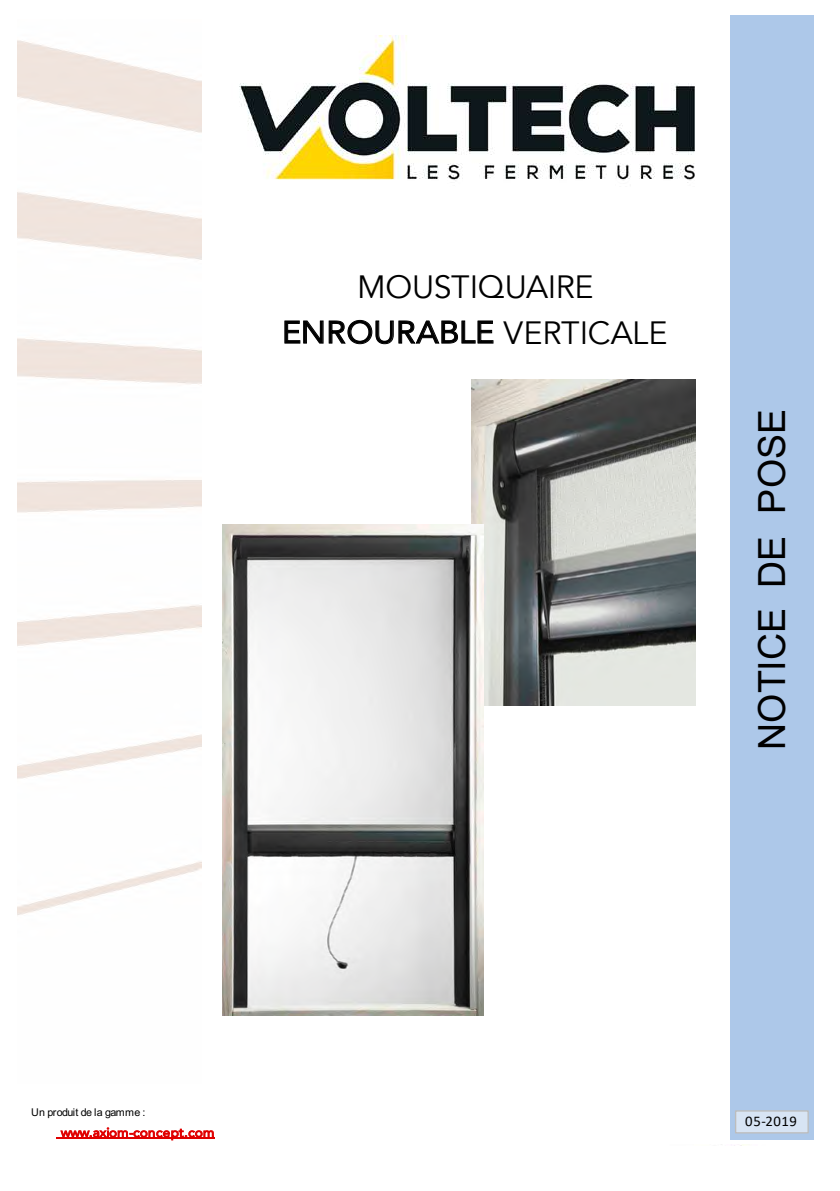
<style>
.page{position:relative;width:840px;height:1191px;background:#fff}
.page>*{position:absolute;margin:0;border:0;box-sizing:border-box;transform-origin:0 0}
.t1{font:37.6px "Arial";letter-spacing:.005em;color:#000}
.t2{font:32.2px "Avenir";letter-spacing:-.015em;color:#000}
.t3{font:31.2px "Avenir";letter-spacing:.005em;color:#000}
.t4{font:14.8px "Calibri";letter-spacing:.04em;color:#000}
.t5{font:13px "Avenir";letter-spacing:.005em;color:#e00000}
.t6{font:10.8px "Arial";letter-spacing:-.055em;color:#000}
.s1{font-size:32.2px}
</style>
<div class="page">
<hr style="left:57px;top:1137px;width:158px;height:1px;background:#e00000">
<img style="left:471px;top:379px;width:224px;height:326px">
<div style="left:729px;top:16px;width:84px;height:1124px;background:#adc8e9"></div>
<div style="left:735px;top:1111px;width:72px;height:21px;background:#d7e4f4"></div>
<div style="left:734px;top:1110px;width:74px;height:23px;border:1px solid #bdbdbd"></div>
<img style="left:223px;top:524px;width:260px;height:492px">
<img style="left:239px;top:35px;width:456px;height:148px">
<h2 class="t2" style="left:357px;top:268px;width:238px">MOUSTIQUAIRE</h2>
<h3 class="t3" style="left:282px;top:307px;width:386px">ENROURABLE <span class="s1">VERTICALE</span></h3>
<h1 class="t1" style="left:745px;top:749px;width:343px;rotate:-90deg">NOTICE DE POSE</h1>
<p class="t6" style="left:31px;top:1104px;width:116px">Un produit de la gamme :</p>
<p class="t5" style="left:61px;top:1122px;width:155px">www.axiom-concept.com</p>
<p class="t4" style="left:744px;top:1111px;width:53px">05-2019</p>
</div>
